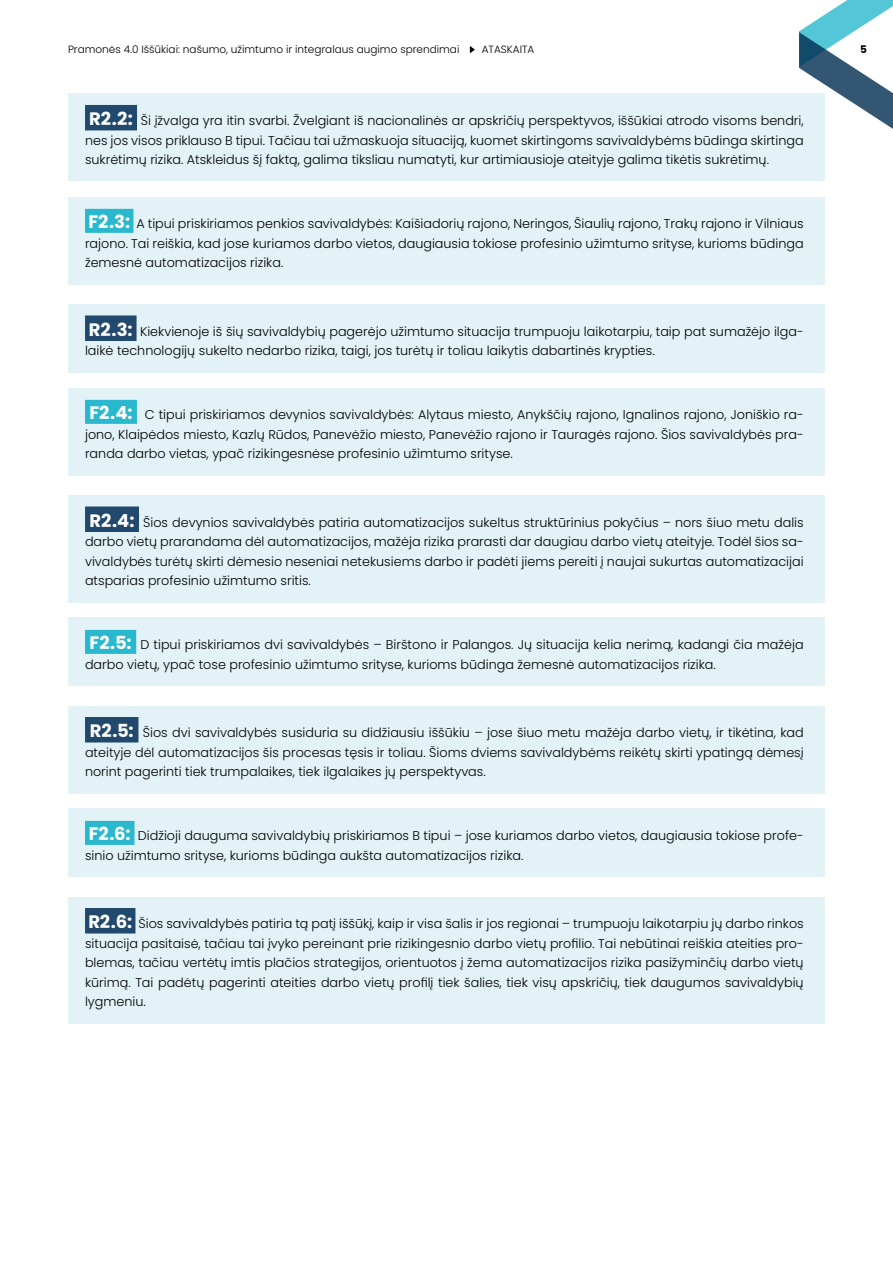
<style>
.page{position:relative;width:893px;height:1263px;background:#fff}
.page>*{position:absolute;margin:0;border:0;box-sizing:border-box;transform-origin:0 0}
.t1{font:300 12.75px/19.5px "Poppins";color:#000;text-align:justify}
.t2{font:300 10.5px "Poppins";color:#000}
.t3{font:700 10.5px "Poppins";color:#000}
.s1{font-weight:700;font-size:18px;color:#fff}
</style>
<div class="page">
<svg style="left:470px;top:46px;width:5px;height:7px"></svg>
<svg style="left:799px;top:0;width:94px;height:129px"></svg>
<div style="left:68px;top:94px;width:757px;height:87px;background:#e2f2f7"></div>
<div style="left:85px;top:105px;width:52px;height:25px;background:#21496d"></div>
<div style="left:68px;top:197px;width:757px;height:88px;background:#e2f2f7"></div>
<div style="left:85px;top:209px;width:48px;height:24px;background:#29b8ce"></div>
<div style="left:68px;top:304px;width:757px;height:68px;background:#e2f2f7"></div>
<div style="left:85px;top:315px;width:52px;height:26px;background:#21496d"></div>
<div style="left:68px;top:388px;width:757px;height:88px;background:#e2f2f7"></div>
<div style="left:85px;top:400px;width:52px;height:24px;background:#29b8ce"></div>
<div style="left:68px;top:495px;width:757px;height:107px;background:#e2f2f7"></div>
<div style="left:85px;top:506px;width:54px;height:26px;background:#21496d"></div>
<div style="left:68px;top:618px;width:757px;height:68px;background:#e2f2f7"></div>
<div style="left:85px;top:630px;width:51px;height:24px;background:#29b8ce"></div>
<div style="left:68px;top:706px;width:757px;height:87px;background:#e2f2f7"></div>
<div style="left:85px;top:717px;width:53px;height:25px;background:#21496d"></div>
<div style="left:68px;top:809px;width:757px;height:68px;background:#e2f2f7"></div>
<div style="left:85px;top:821px;width:49px;height:24px;background:#29b8ce"></div>
<div style="left:68px;top:897px;width:757px;height:126px;background:#e2f2f7"></div>
<div style="left:85px;top:908px;width:50px;height:25px;background:#21496d"></div>
<p class="t2" style="left:68px;top:43px;width:393px">Pramonės 4.0 Iššūkiai: našumo, užimtumo ir integralaus augimo sprendimai</p>
<p class="t2" style="left:482px;top:43px;width:54px">ATASKAITA</p>
<p class="t3" style="left:860px;top:43px;width:8px">5</p>
<p class="t1" style="left:85px;top:111px;width:720px;text-indent:4px"><span class="s1">R2.2:</span> Ši įžvalga yra itin svarbi. Žvelgiant iš nacionalinės ar apskričių perspektyvos, iššūkiai atrodo visoms bendri, nes jos visos priklauso B tipui. Tačiau tai užmaskuoja situaciją, kuomet skirtingoms savivaldybėms būdinga skirtinga sukrėtimų rizika. Atskleidus šį faktą, galima tiksliau numatyti, kur artimiausioje ateityje galima tikėtis sukrėtimų.</p>
<p class="t1" style="left:85px;top:214px;width:720px"><span class="s1">F2.3:</span> A tipui priskiriamos penkios savivaldybės: Kaišiadorių rajono, Neringos, Šiaulių rajono, Trakų rajono ir Vilniaus rajono. Tai reiškia, kad jose kuriamos darbo vietos, daugiausia tokiose profesinio užimtumo srityse, kurioms būdinga žemesnė automatizacijos rizika.</p>
<p class="t1" style="left:85px;top:322px;width:720px;text-indent:4px"><span class="s1">R2.3:</span> Kiekvienoje iš šių savivaldybių pagerėjo užimtumo situacija trumpuoju laikotarpiu, taip pat sumažėjo ilga&shy;laikė technologijų sukelto nedarbo rizika, taigi, jos turėtų ir toliau laikytis dabartinės krypties.</p>
<p class="t1" style="left:85px;top:405px;width:720px;text-indent:4px"><span class="s1">F2.4:</span> C tipui priskiriamos devynios savivaldybės: Alytaus miesto, Anykščių rajono, Ignalinos rajono, Joniškio ra&shy;jono, Klaipėdos miesto, Kazlų Rūdos, Panevėžio miesto, Panevėžio rajono ir Tauragės rajono. Šios savivaldybės pra&shy;randa darbo vietas, ypač rizikingesnėse profesinio užimtumo srityse.</p>
<p class="t1" style="left:85px;top:513px;width:720px;text-indent:5px"><span class="s1">R2.4:</span> Šios devynios savivaldybės patiria automatizacijos sukeltus struktūrinius pokyčius – nors šiuo metu dalis darbo vietų prarandama dėl automatizacijos, mažėja rizika prarasti dar daugiau darbo vietų ateityje. Todėl šios sa&shy;vivaldybės turėtų skirti dėmesio neseniai netekusiems darbo ir padėti jiems pereiti į naujai sukurtas automatizacijai atsparias profesinio užimtumo sritis.</p>
<p class="t1" style="left:85px;top:635px;width:720px;text-indent:5px"><span class="s1">F2.5:</span> D tipui priskiriamos dvi savivaldybės – Birštono ir Palangos. Jų situacija kelia nerimą, kadangi čia mažėja darbo vietų, ypač tose profesinio užimtumo srityse, kurioms būdinga žemesnė automatizacijos rizika.</p>
<p class="t1" style="left:85px;top:723px;width:720px;text-indent:5px"><span class="s1">R2.5:</span> Šios dvi savivaldybės susiduria su didžiausiu iššūkiu – jose šiuo metu mažėja darbo vietų, ir tikėtina, kad ateityje dėl automatizacijos šis procesas tęsis ir toliau. Šioms dviems savivaldybėms reikėtų skirti ypatingą dėmesį norint pagerinti tiek trumpalaikes, tiek ilgalaikes jų perspektyvas.</p>
<p class="t1" style="left:85px;top:826px;width:720px"><span class="s1">F2.6:</span> Didžioji dauguma savivaldybių priskiriamos B tipui – jose kuriamos darbo vietos, daugiausia tokiose profe&shy;sinio užimtumo srityse, kurioms būdinga aukšta automatizacijos rizika.</p>
<p class="t1" style="left:85px;top:914px;width:720px"><span class="s1">R2.6:</span> Šios savivaldybės patiria tą patį iššūkį, kaip ir visa šalis ir jos regionai – trumpuoju laikotarpiu jų darbo rinkos situacija pasitaisė, tačiau tai įvyko pereinant prie rizikingesnio darbo vietų profilio. Tai nebūtinai reiškia ateities pro&shy;blemas, tačiau vertėtų imtis plačios strategijos, orientuotos į žema automatizacijos rizika pasižyminčių darbo vietų kūrimą. Tai padėtų pagerinti ateities darbo vietų profilį tiek šalies, tiek visų apskričių, tiek daugumos savivaldybių lygmeniu.</p>
</div>
